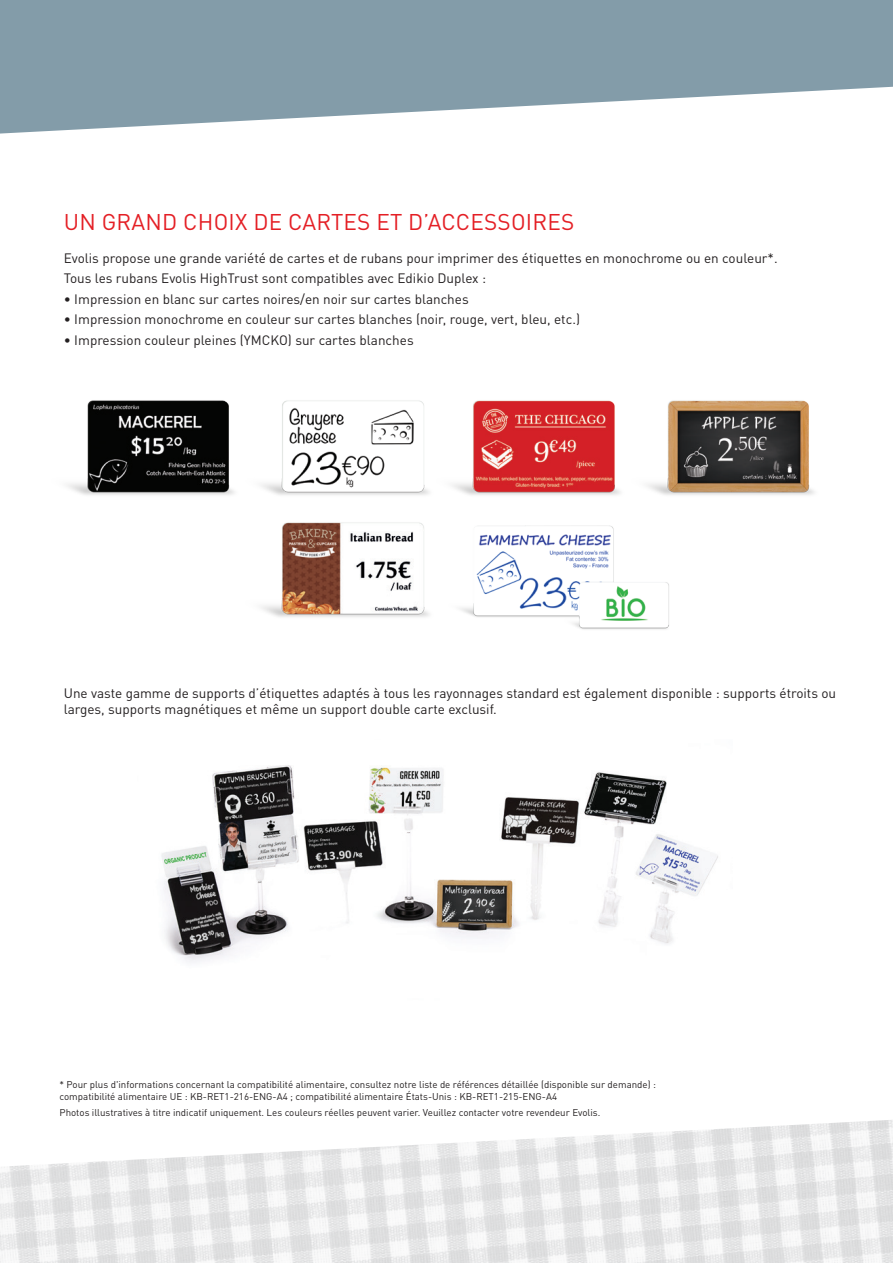
<style>
.page{position:relative;width:893px;height:1263px;background:#fff}
.page>*{position:absolute;margin:0;border:0;box-sizing:border-box;transform-origin:0 0}
.t1{font:22.5px "DINOT";letter-spacing:.01em;color:#e41f25}
.t2{font:13.5px/20.4px "DINOT";color:#231f20}
.t3{font:9.75px/11.7px "DINOT";color:#231f20}
</style>
<div class="page">
<img style="left:656px;top:400px;width:158px;height:95px">
<img style="left:465px;top:492px;width:205px;height:138px">
<img style="left:465px;top:400px;width:191px;height:116px">
<img style="left:67px;top:400px;width:163px;height:95px">
<img style="left:230px;top:400px;width:235px;height:217px">
<svg style="left:0;top:0;width:893px;height:134px;fill:#839ca9"></svg>
<img style="left:161px;top:765px;width:557px;height:197px">
<img style="left:0;top:1120px;width:893px;height:143px">
<h1 class="t1" style="left:64px;top:208px;width:512px">UN GRAND CHOIX DE CARTES ET D’ACCESSOIRES</h1>
<p class="t2" style="left:64px;top:248px;width:715px">Evolis propose une grande variété de cartes et de rubans pour imprimer des étiquettes en monochrome ou en couleur*.<br>Tous les rubans Evolis HighTrust sont compatibles avec Edikio Duplex :</p>
<p class="t2" style="left:64px;top:289px;width:406px">• Impression en blanc sur cartes noires/en noir sur cartes blanches</p>
<p class="t2" style="left:64px;top:309px;width:518px">• Impression monochrome en couleur sur cartes blanches (noir, rouge, vert, bleu, etc.)</p>
<p class="t2" style="left:64px;top:330px;width:351px">• Impression couleur pleines (YMCKO) sur cartes blanches</p>
<p class="t2" style="left:64px;top:685px;width:774px;line-height:16.2px">Une vaste gamme de supports d’étiquettes adaptés à tous les rayonnages standard est également disponible : supports étroits ou larges, supports magnétiques et même un support double carte exclusif.</p>
<p class="t3" style="left:60px;top:1078px;width:598px">* Pour plus d'informations concernant la compatibilité alimentaire, consultez notre liste de références détaillée (disponible sur demande) : compatibilité alimentaire UE : KB-RET1-216-ENG-A4 ; compatibilité alimentaire États-Unis : KB-RET1-215-ENG-A4</p>
<p class="t3" style="left:60px;top:1106px;width:542px">Photos illustratives à titre indicatif uniquement. Les couleurs réelles peuvent varier. Veuillez contacter votre revendeur Evolis.</p>
</div>
